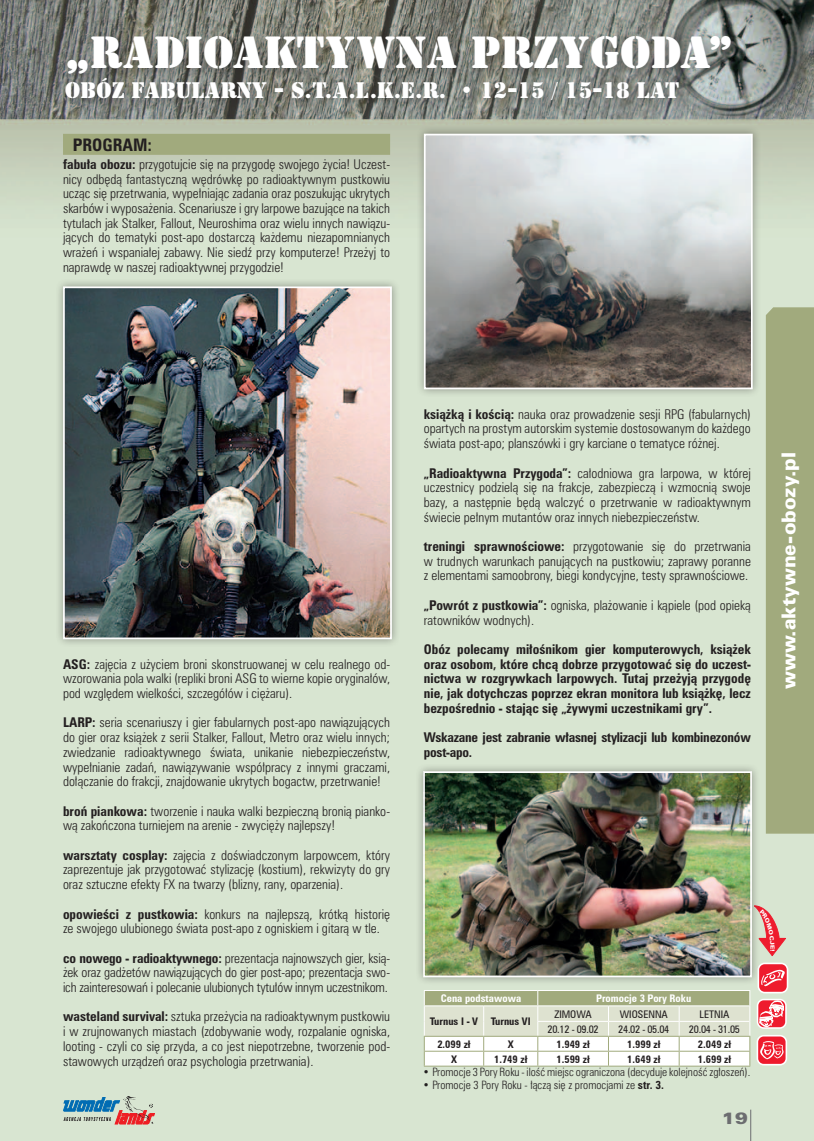
<style>
.page{position:relative;width:814px;height:1141px;background:#fff}
.page>*{position:absolute;margin:0;border:0;box-sizing:border-box;transform-origin:0 0}
.t1{font:31.5px "Stencil PL";letter-spacing:-.005em;color:#fff}
.t2{font:17.5px "Zurich Blk PL";color:#fff}
.t3{font:15.75px "Stencil PL";color:#fff}
.t4{font:700 15.75px "Zurich Cn PL";color:#231f20}
.t5{font:14.88px "Zurich U Blk Ex PL";color:#6c6d70}
.t6{font:12.25px/14.7px "Zurich Lt Cn PL";color:#231f20;text-align:justify}
.t7{font:700 12.25px/14.7px "Zurich Cn PL";letter-spacing:-.02em;color:#231f20;text-align:justify}
.t8{font:10.5px "Zurich Lt Cn PL";color:#231f20}
.t9{font:700 condensed 10.5px "Zurich L2";color:#231f20}
.t10{font:condensed 10.5px "Zurich L2";letter-spacing:-.025em;color:#231f20}
.t11{font:700 condensed 10.5px "Zurich L2";color:#fff}
.s1{font-family:"Zurich Cn PL";font-weight:700}
</style>
<div class="page">
<img style="left:0;top:0;width:814px;height:1141px">
<div style="left:765px;top:307px;width:49px;height:527px;background:#a1aa7d"></div>
<svg style="left:63px;top:1096px;width:92px;height:28px;background:#a4a6aa"></svg>
<hr style="left:750px;top:1110px;width:1px;height:31px;background:#6c6d70">
<div style="left:756px;top:999px;width:30px;height:30px;border:2px solid #fff;border-radius:6px"></div>
<svg style="left:757px;top:999px;width:28px;height:29px"></svg>
<div style="left:758px;top:963px;width:29px;height:30px;background:#ee1b2d;border-radius:6px"></div>
<div style="left:757px;top:963px;width:31px;height:30px;border:2px solid #fff;border-radius:6px"></div>
<svg style="left:761px;top:970px;width:23px;height:16px"></svg>
<div style="left:757px;top:1036px;width:29px;height:29px;background:#ee1b2d;border-radius:6px"></div>
<div style="left:756px;top:1035px;width:31px;height:30px;border:2px solid #fff;border-radius:6px"></div>
<svg style="left:760px;top:1041px;width:23px;height:18px"></svg>
<div style="left:60px;top:30px;width:685px;height:83px;background:#231f20;opacity:.4"></div>
<div style="left:63px;top:134px;width:327px;height:21px;background:#a1aa7d"></div>
<div style="left:55px;top:278px;width:345px;height:370px;background:#231f20;opacity:.4"></div>
<img style="left:66px;top:289px;width:323px;height:347px">
<div style="left:63px;top:286px;width:329px;height:353px;border:2px solid #fff"></div>
<div style="left:416px;top:126px;width:344px;height:271px;background:#231f20;opacity:.4"></div>
<img style="left:427px;top:137px;width:322px;height:249px">
<div style="left:424px;top:134px;width:328px;height:255px;border:2px solid #fff"></div>
<svg style="left:424px;top:990px;width:326px;height:76px"></svg>
<hr style="left:424px;top:1066px;width:59px;height:1px;background:#a1aa7d">
<hr style="left:483px;top:1066px;width:55px;height:1px;background:#a1aa7d">
<hr style="left:538px;top:1066px;width:70px;height:1px;background:#a1aa7d">
<hr style="left:608px;top:1066px;width:71px;height:1px;background:#a1aa7d">
<hr style="left:679px;top:1066px;width:71px;height:1px;background:#a1aa7d">
<div style="left:415px;top:763px;width:345px;height:223px;background:#231f20;opacity:.4"></div>
<img style="left:426px;top:774px;width:323px;height:200px">
<div style="left:423px;top:771px;width:329px;height:206px;border:2px solid #fff"></div>
<svg style="left:754px;top:906px;width:31px;height:50px;background:#de928d"></svg>
<h1 class="t1" style="left:65px;top:39px;width:670px">„RADIOAKTYWNA PRZYGODA”</h1>
<p class="t3" style="left:65px;top:83px;width:616px">OBÓZ FABULARNY - S.T.A.L.K.E.R. • 12-15 / 15-18 LAT</p>
<p class="t4" style="left:73px;top:135px;width:81px">PROGRAM:</p>
<p class="t6" style="left:63px;top:157px;width:328px"><span class="s1">fabuła obozu:</span> przygotujcie się na przygodę swojego życia! Uczest&shy;nicy odbędą fantastyczną wędrówkę po radioaktywnym pustkowiu ucząc się przetrwania, wypełniając zadania oraz poszukując ukrytych skarbów i wyposażenia. Scenariusze i gry larpowe bazujące na takich tytułach jak Stalker, Fallout, Neuroshima oraz wielu innych nawiązu&shy;jących do tematyki post-apo dostarczą każdemu niezapomnianych wrażeń i wspaniałej zabawy. Nie siedź przy komputerze! Przeżyj to naprawdę w naszej radioaktywnej przygodzie!</p>
<p class="t6" style="left:63px;top:656px;width:328px"><span class="s1">ASG:</span> zajęcia z użyciem broni skonstruowanej w celu realnego od&shy;wzorowania pola walki (repliki broni ASG to wierne kopie oryginałów, pod względem wielkości, szczegółów i ciężaru).</p>
<p class="t6" style="left:63px;top:715px;width:328px"><span class="s1">LARP:</span> seria scenariuszy i gier fabularnych post-apo nawiązujących do gier oraz książek z serii Stalker, Fallout, Metro oraz wielu innych; zwiedzanie radioaktywnego świata, unikanie niebezpieczeństw, wypełnianie zadań, nawiązywanie współpracy z innymi graczami, dołączanie do frakcji, znajdowanie ukrytych bogactw, przetrwanie!</p>
<p class="t6" style="left:63px;top:803px;width:328px"><span class="s1">broń piankowa:</span> tworzenie i nauka walki bezpieczną bronią pianko&shy;wą zakończona turniejem na arenie - zwycięży najlepszy!</p>
<p class="t6" style="left:63px;top:847px;width:328px"><span class="s1">warsztaty cosplay:</span> zajęcia z doświadczonym larpowcem, który zaprezentuje jak przygotować stylizację (kostium), rekwizyty do gry oraz sztuczne efekty FX na twarzy (blizny, rany, oparzenia).</p>
<p class="t6" style="left:63px;top:906px;width:328px"><span class="s1">opowieści z pustkowia:</span> konkurs na najlepszą, krótką historię ze swojego ulubionego świata post-apo z ogniskiem i gitarą w tle.</p>
<p class="t6" style="left:63px;top:950px;width:328px"><span class="s1">co nowego - radioaktywnego:</span> prezentacja najnowszych gier, ksią&shy;żek oraz gadżetów nawiązujących do gier post-apo; prezentacja swo&shy;ich zainteresowań i polecanie ulubionych tytułów innym uczestnikom.</p>
<p class="t6" style="left:63px;top:1009px;width:328px"><span class="s1">wasteland survival:</span> sztuka przeżycia na radioaktywnym pustkowiu i w zrujnowanych miastach (zdobywanie wody, rozpalanie ogniska, looting - czyli co się przyda, a co jest niepotrzebne, tworzenie pod&shy;stawowych urządzeń oraz psychologia przetrwania).</p>
<p class="t6" style="left:424px;top:406px;width:328px"><span class="s1">książką i kością:</span> nauka oraz prowadzenie sesji RPG (fabularnych) opartych na prostym autorskim systemie dostosowanym do każdego świata post-apo; planszówki i gry karciane o tematyce różnej.</p>
<p class="t6" style="left:424px;top:465px;width:328px"><span class="s1">„Radioaktywna Przygoda”:</span> całodniowa gra larpowa, w której uczestnicy podzielą się na frakcje, zabezpieczą i wzmocnią swoje bazy, a następnie będą walczyć o przetrwanie w radioaktywnym świecie pełnym mutantów oraz innych niebezpieczeństw.</p>
<p class="t6" style="left:424px;top:539px;width:328px"><span class="s1">treningi sprawnościowe:</span> przygotowanie się do przetrwania w trudnych warunkach panujących na pustkowiu; zaprawy poranne z elementami samoobrony, biegi kondycyjne, testy sprawnościowe.</p>
<p class="t6" style="left:424px;top:598px;width:328px"><span class="s1">„Powrót z pustkowia”:</span> ogniska, plażowanie i kąpiele (pod opieką ratowników wodnych).</p>
<p class="t7" style="left:424px;top:642px;width:328px">Obóz polecamy miłośnikom gier komputerowych, książek oraz osobom, które chcą dobrze przygotować się do uczest&shy;nictwa w rozgrywkach larpowych. Tutaj przeżyją przygodę nie, jak dotychczas poprzez ekran monitora lub książkę, lecz bezpośrednio - stając się „żywymi uczestnikami gry”.</p>
<p class="t7" style="left:424px;top:730px;width:328px">Wskazane jest zabranie własnej stylizacji lub kombinezonów post-apo.</p>
<h2 class="t2" style="left:777px;top:689px;width:239px;rotate:-90deg">www.aktywne-obozy.pl</h2>
<p class="t11" style="left:441px;top:991px;width:82px">Cena podstawowa</p>
<p class="t11" style="left:596px;top:991px;width:96px">Promocje 3 Pory Roku</p>
<p class="t9" style="left:430px;top:1014px;width:102px">Turnus I - V Turnus VI</p>
<p class="t10" style="left:554px;top:1007px;width:39px">ZIMOWA</p>
<p class="t10" style="left:619px;top:1007px;width:36px">WIOSENNA</p>
<p class="t10" style="left:699px;top:1007px;width:21px">LETNIA</p>
<p class="t10" style="left:547px;top:1022px;width:53px">20.12 - 09.02</p>
<p class="t10" style="left:618px;top:1022px;width:53px">24.02 - 05.04</p>
<p class="t10" style="left:689px;top:1022px;width:53px">20.04 - 31.05</p>
<p class="t9" style="left:437px;top:1037px;width:35px">2.099 zł</p>
<p class="t9" style="left:508px;top:1037px;width:7px">X</p>
<p class="t9" style="left:556px;top:1037px;width:35px">1.949 zł</p>
<p class="t9" style="left:627px;top:1037px;width:35px">1.999 zł</p>
<p class="t9" style="left:698px;top:1037px;width:35px">2.049 zł</p>
<p class="t9" style="left:451px;top:1052px;width:7px">X</p>
<p class="t9" style="left:494px;top:1052px;width:35px">1.749 zł</p>
<p class="t9" style="left:556px;top:1052px;width:35px">1.599 zł</p>
<p class="t9" style="left:627px;top:1052px;width:35px">1.649 zł</p>
<p class="t9" style="left:698px;top:1052px;width:35px">1.699 zł</p>
<p class="t8" style="left:423px;top:1065px;width:327px">• Promocje 3 Pory Roku - ilość miejsc ograniczona (decyduje kolejność zgłoszeń).</p>
<p class="t8" style="left:423px;top:1078px;width:242px">• Promocje 3 Pory Roku - łączą się z promocjami ze <span class="s1">str. 3.</span></p>
<p class="t5" style="left:721px;top:1109px;width:28px">19</p>
</div>
